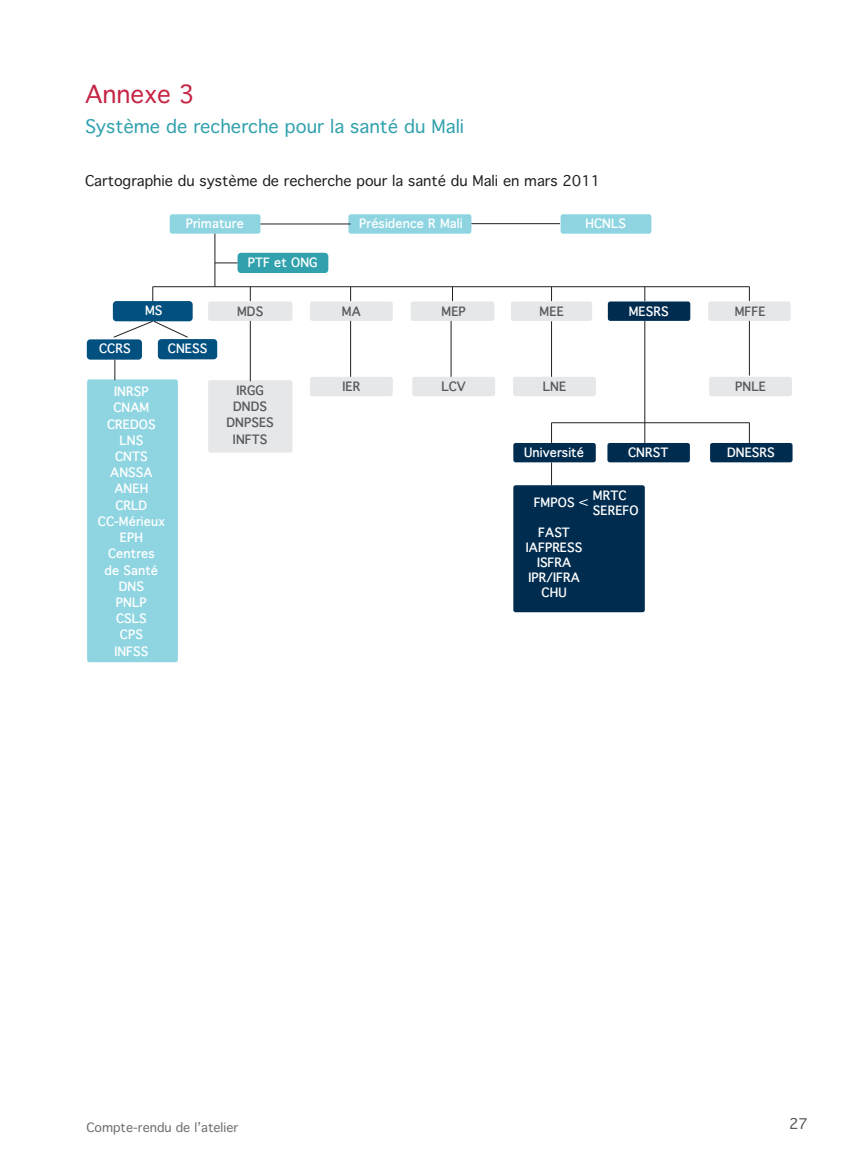
<style>
.page{position:relative;width:846px;height:1170px;background:#fff}
.page>*{position:absolute;margin:0;border:0;box-sizing:border-box;transform-origin:0 0}
.t1{font:24px "Thonburi";color:#c62444}
.t2{font:18px "Thonburi";color:#30a1ad}
.t3{font:14.25px "Thonburi";color:#231f20}
.t4{font:14.25px "Thonburi";color:#57585a}
.t5{font:700 12.45px/16.2px "Thonburi";color:#fff;text-align:center}
.t6{font:700 12.45px/16.2px "Thonburi";color:#57585a;text-align:center}
.t7{font:12.3px "Thonburi";color:#6c6d70}
</style>
<div class="page">
<div style="left:170px;top:214px;width:90px;height:20px;background:#8ed5e1;border-radius:2px"></div>
<div style="left:348px;top:214px;width:123px;height:20px;background:#8ed5e1;border-radius:2px"></div>
<div style="left:561px;top:214px;width:90px;height:20px;background:#8ed5e1;border-radius:2px"></div>
<div style="left:238px;top:253px;width:90px;height:20px;background:#30a1ad;border-radius:4px"></div>
<div style="left:113px;top:301px;width:80px;height:20px;background:#015080;border-radius:4px"></div>
<div style="left:208px;top:302px;width:84px;height:19px;background:#e6e7e9;border-radius:2px"></div>
<div style="left:310px;top:302px;width:83px;height:19px;background:#e6e7e9;border-radius:2px"></div>
<div style="left:411px;top:302px;width:83px;height:19px;background:#e6e7e9;border-radius:2px"></div>
<div style="left:511px;top:302px;width:81px;height:19px;background:#e6e7e9;border-radius:2px"></div>
<div style="left:608px;top:301px;width:82px;height:20px;background:#002c4f;border-radius:2px"></div>
<div style="left:708px;top:302px;width:83px;height:19px;background:#e6e7e9;border-radius:2px"></div>
<div style="left:87px;top:339px;width:55px;height:21px;background:#015080;border-radius:4px"></div>
<div style="left:158px;top:339px;width:59px;height:20px;background:#015080;border-radius:4px"></div>
<div style="left:87px;top:379px;width:91px;height:283px;background:#8ed5e1;border-radius:2px"></div>
<div style="left:208px;top:380px;width:84px;height:73px;background:#e6e7e9;border-radius:2px"></div>
<div style="left:310px;top:377px;width:83px;height:19px;background:#e6e7e9;border-radius:2px"></div>
<div style="left:412px;top:377px;width:83px;height:19px;background:#e6e7e9;border-radius:2px"></div>
<div style="left:513px;top:377px;width:83px;height:19px;background:#e6e7e9;border-radius:2px"></div>
<div style="left:709px;top:377px;width:83px;height:19px;background:#e6e7e9;border-radius:2px"></div>
<div style="left:607px;top:443px;width:83px;height:19px;background:#002c4f;border-radius:2px"></div>
<div style="left:513px;top:443px;width:83px;height:19px;background:#002c4f;border-radius:2px"></div>
<div style="left:710px;top:443px;width:83px;height:19px;background:#002c4f;border-radius:2px"></div>
<div style="left:513px;top:485px;width:132px;height:127px;background:#002c4f;border-radius:2px"></div>
<svg style="left:579px;top:499px;width:9px;height:7px"></svg>
<hr style="left:260px;top:224px;width:91px;height:1px;background:#231f20">
<hr style="left:471px;top:223px;width:89px;height:1px;background:#231f20">
<hr style="left:215px;top:234px;width:1px;height:53px;background:#231f20">
<hr style="left:153px;top:286px;width:596px;height:1px;background:#231f20">
<svg style="left:153px;top:287px;width:1px;height:14px"></svg>
<svg style="left:250px;top:287px;width:1px;height:14px"></svg>
<svg style="left:350px;top:287px;width:1px;height:14px"></svg>
<svg style="left:452px;top:287px;width:1px;height:14px"></svg>
<svg style="left:551px;top:287px;width:1px;height:14px"></svg>
<svg style="left:645px;top:287px;width:1px;height:14px"></svg>
<svg style="left:749px;top:287px;width:1px;height:14px"></svg>
<svg style="left:215px;top:263px;width:23px;height:1px"></svg>
<svg style="left:113px;top:321px;width:75px;height:17px"></svg>
<hr style="left:250px;top:321px;width:1px;height:60px;background:#231f20">
<hr style="left:350px;top:321px;width:1px;height:56px;background:#231f20">
<hr style="left:451px;top:321px;width:1px;height:56px;background:#231f20">
<hr style="left:551px;top:321px;width:1px;height:56px;background:#231f20">
<hr style="left:749px;top:321px;width:1px;height:55px;background:#231f20">
<hr style="left:645px;top:321px;width:1px;height:102px;background:#231f20">
<hr style="left:552px;top:422px;width:197px;height:1px;background:#231f20">
<svg style="left:551px;top:423px;width:1px;height:20px"></svg>
<svg style="left:645px;top:423px;width:1px;height:20px"></svg>
<svg style="left:749px;top:423px;width:1px;height:20px"></svg>
<svg style="left:551px;top:462px;width:1px;height:23px"></svg>
<svg style="left:115px;top:360px;width:1px;height:20px"></svg>
<h1 class="t1" style="left:85px;top:81px;width:111px">Annexe 3</h1>
<h2 class="t2" style="left:85px;top:116px;width:381px">Système de recherche pour la santé du Mali</h2>
<p class="t3" style="left:85px;top:173px;width:517px">Cartographie du système de recherche pour la santé du Mali en mars 2011</p>
<p class="t5" style="left:186px;top:216px;width:60px">Primature</p>
<p class="t5" style="left:359px;top:216px;width:105px">Présidence R Mali</p>
<p class="t5" style="left:585px;top:216px;width:42px">HCNLS</p>
<p class="t5" style="left:248px;top:254px;width:71px">PTF et ONG</p>
<p class="t5" style="left:145px;top:303px;width:19px">MS</p>
<p class="t6" style="left:237px;top:303px;width:28px">MDS</p>
<p class="t6" style="left:342px;top:303px;width:20px">MA</p>
<p class="t6" style="left:442px;top:303px;width:26px">MEP</p>
<p class="t6" style="left:540px;top:303px;width:26px">MEE</p>
<p class="t5" style="left:629px;top:303px;width:41px">MESRS</p>
<p class="t6" style="left:735px;top:303px;width:32px">MFFE</p>
<p class="t5" style="left:99px;top:341px;width:33px">CCRS</p>
<p class="t5" style="left:168px;top:341px;width:41px">CNESS</p>
<p class="t5" style="left:98px;top:384px;width:69px">INRSP<br>CNAM<br>CREDOS<br>LNS<br>CNTS<br>ANSSA<br>ANEH<br>CRLD<br>CC-Mérieux<br>EPH<br>Centres<br>de Santé<br>DNS<br>PNLP<br>CSLS<br>CPS<br>INFSS</p>
<p class="t6" style="left:227px;top:382px;width:49px">IRGG<br>DNDS<br>DNPSES<br>INFTS</p>
<p class="t6" style="left:342px;top:378px;width:19px">IER</p>
<p class="t6" style="left:441px;top:378px;width:26px">LCV</p>
<p class="t6" style="left:543px;top:378px;width:25px">LNE</p>
<p class="t6" style="left:735px;top:378px;width:32px">PNLE</p>
<p class="t5" style="left:524px;top:445px;width:61px">Université</p>
<p class="t5" style="left:628px;top:445px;width:42px">CNRST</p>
<p class="t5" style="left:727px;top:445px;width:49px">DNESRS</p>
<p class="t5" style="left:534px;top:494px;width:42px">FMPOS</p>
<p class="t5" style="left:526px;top:525px;width:58px;line-height:15px">FAST<br>IAFPRESS<br>ISFRA<br>IPR/IFRA<br>CHU</p>
<p class="t5" style="left:593px;top:488px;width:47px;line-height:15px;text-align:left">MRTC<br>SEREFO</p>
<p class="t7" style="left:87px;top:1121px;width:153px">Compte-rendu de l’atelier</p>
<p class="t4" style="left:789px;top:1116px;width:20px">27</p>
</div>
